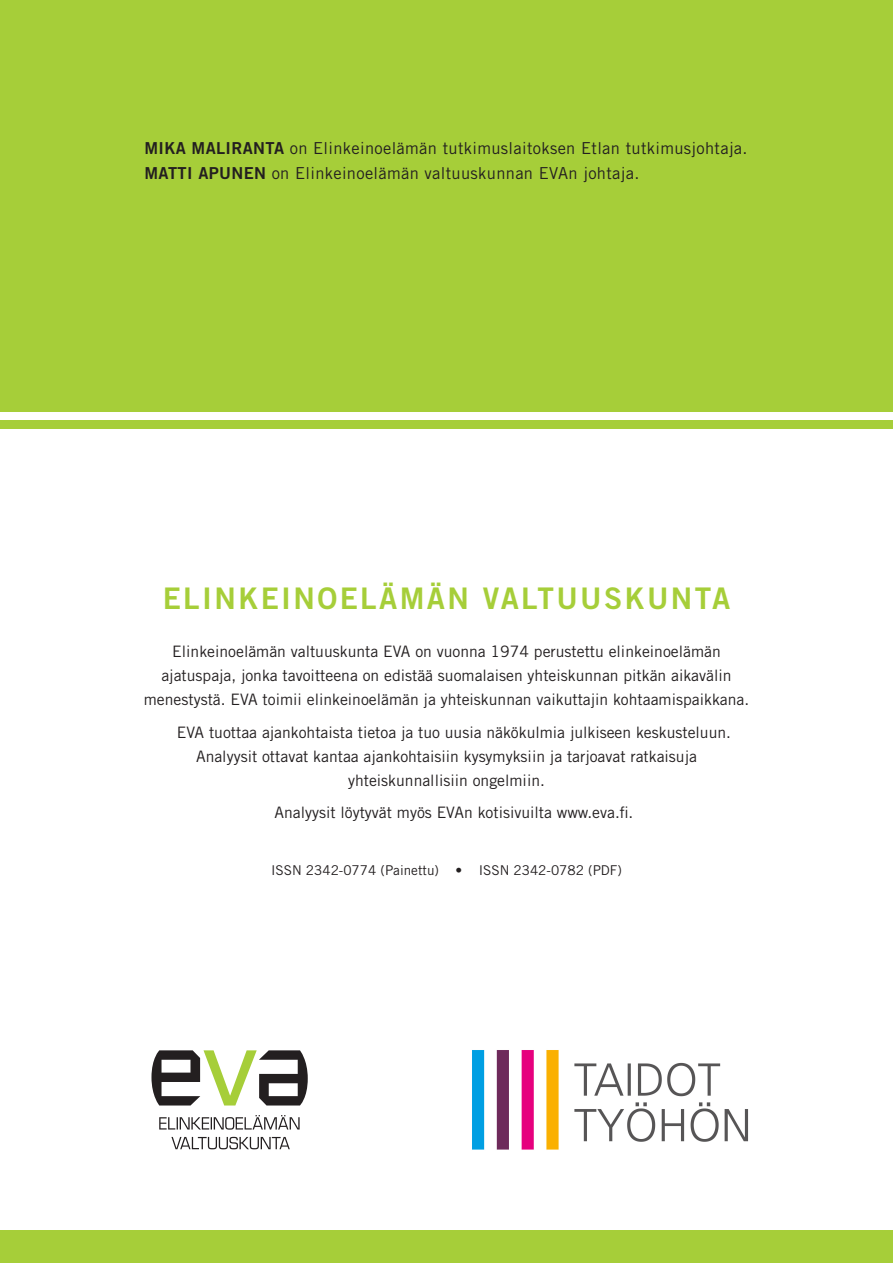
<style>
.page{position:relative;width:893px;height:1263px;background:#fff}
.page>*{position:absolute;margin:0;border:0;box-sizing:border-box;transform-origin:0 0}
.t1{font:29.85px "Trade Gothic LT Std Bd 2";letter-spacing:.08em;color:#a6ce39}
.Kirjoittajaesittely{font:16.5px "Trade Gothic LT Std";letter-spacing:.02em;color:#231f20}
.t2{font:15.75px/24px "Trade Gothic LT Std";color:#231f20;text-align:center}
.t3{font:13.5px "Trade Gothic LT Std";color:#231f20}
.s1{font-family:"Trade Gothic LT Std Bd 2"}
</style>
<div class="page">
<div style="left:0;top:0;width:893px;height:412px;background:#a6ce39"></div>
<div style="left:0;top:420px;width:893px;height:9px;background:#a6ce39"></div>
<div style="left:0;top:1230px;width:893px;height:33px;background:#a6ce39"></div>
<svg style="left:171px;top:1137px;width:119px;height:12px"></svg>
<svg style="left:159px;top:1115px;width:141px;height:14px"></svg>
<svg style="left:151px;top:1050px;width:157px;height:55px"></svg>
<img style="left:472px;top:1050px;width:277px;height:100px">
<p class="Kirjoittajaesittely" style="left:145px;top:138px;width:604px"><span class="s1">MIKA MALIRANTA</span> on Elinkeinoelämän tutkimuslaitoksen Etlan tutkimusjohtaja.</p>
<p class="Kirjoittajaesittely" style="left:145px;top:163px;width:496px"><span class="s1">MATTI APUNEN</span> on Elinkeinoelämän valtuuskunnan EVAn johtaja.</p>
<p class="t1" style="left:163px;top:580px;width:569px">ELINKEINOELÄMÄN VALTUUSKUNTA</p>
<p class="t2" style="left:144px;top:640px;width:607px">Elinkeinoelämän valtuuskunta EVA on vuonna 1974 perustettu elinkeinoelämän ajatuspaja, jonka tavoitteena on edistää suomalaisen yhteiskunnan pitkän aikavälin menestystä. EVA toimii elinkeinoelämän ja yhteiskunnan vaikuttajin kohtaamispaikkana.</p>
<p class="t2" style="left:177px;top:720px;width:556px">EVA tuottaa ajankohtaista tietoa ja tuo uusia näkökulmia julkiseen keskusteluun.</p>
<p class="t2" style="left:196px;top:744px;width:502px">Analyysit ottavat kantaa ajankohtaisiin kysymyksiin ja tarjoavat ratkaisuja</p>
<p class="t2" style="left:348px;top:768px;width:198px">yhteiskunnallisiin ongelmiin.</p>
<p class="t2" style="left:274px;top:801px;width:360px">Analyysit löytyvät myös EVAn kotisivuilta www.eva.fi.</p>
<p class="t3" style="left:271px;top:862px;width:352px">ISSN 2342-0774 (Painettu) • ISSN 2342-0782 (PDF)</p>
</div>
